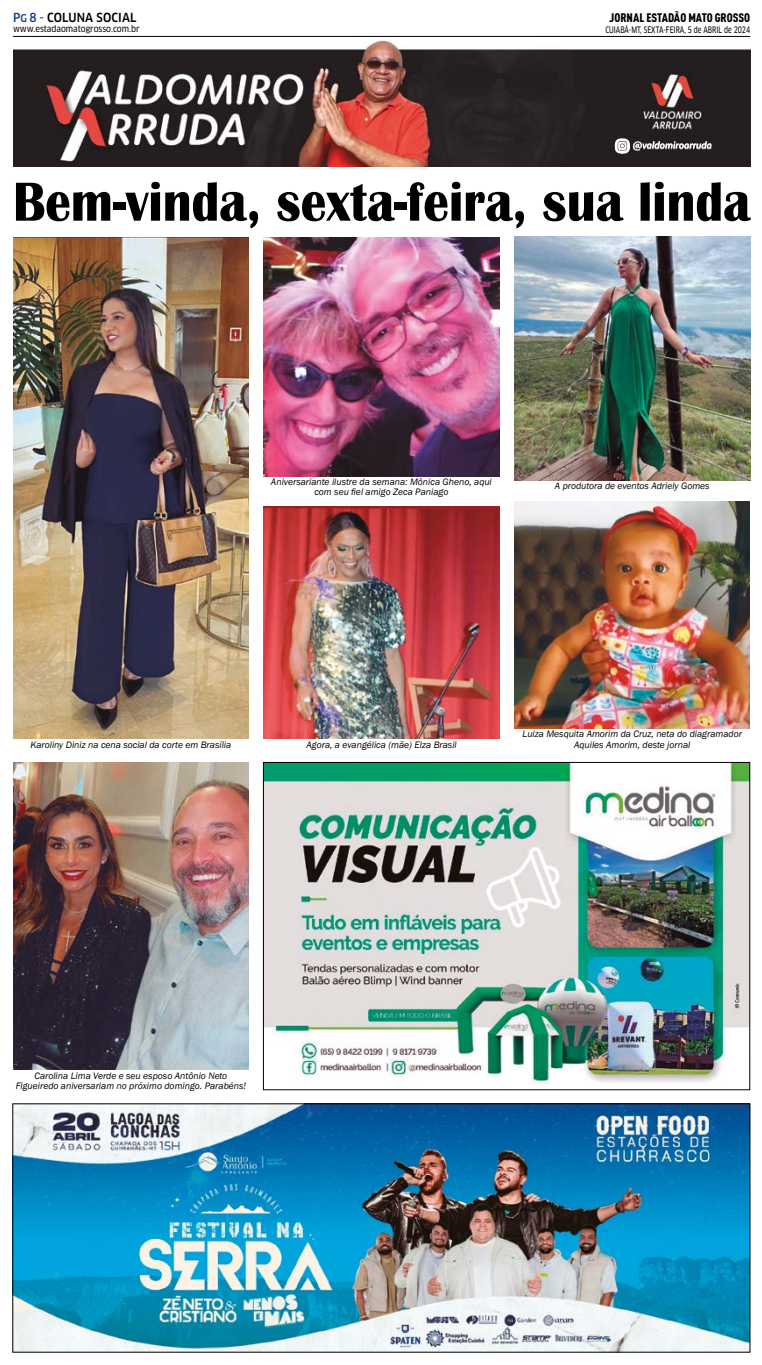
<style>
.page{position:relative;width:762px;height:1365px;background:#fff}
.page>*{position:absolute;margin:0;border:0;box-sizing:border-box;transform-origin:0 0}
.t1{font:700 56.88px "Britannic";color:#000;scale:.9 1}
.t2{font:12.25px "DIN Cond Black Alternate";color:#000}
.t3{font:500 condensed 12.25px "Clan OT";letter-spacing:.01em;color:#000}
.t4{font:italic 9.62px/10.5px "Franklin Gothic";color:#000;text-align:center}
.t5{font:8.75px "Clan OT Narrow News";color:#000;scale:.8 1}
.t6{font:8.75px "Clan OT Narrow News";color:#000}
.s1{color:#17428b}
.s2{font-size:10.5px;color:#17428b}
</style>
<div class="page">
<hr style="left:13px;top:36px;width:737px;height:1px;background:#000">
<img style="left:13px;top:40px;width:737px;height:10px">
<img style="left:13px;top:50px;width:737px;height:117px">
<img style="left:614px;top:138px;width:15px;height:15px">
<img style="left:265px;top:764px;width:482px;height:320px">
<div style="left:263px;top:762px;width:486px;height:327px;border:1px solid #000"></div>
<img style="left:15px;top:1105px;width:733px;height:245px">
<img style="left:13px;top:237px;width:236px;height:501px">
<img style="left:263px;top:238px;width:236px;height:238px">
<img style="left:264px;top:506px;width:235px;height:232px">
<img style="left:514px;top:237px;width:236px;height:243px">
<img style="left:13px;top:762px;width:236px;height:307px">
<img style="left:514px;top:502px;width:235px;height:226px">
<p class="t3" style="left:13px;top:10px;width:125px"><span class="s1">P</span><span class="s2">G</span> <span class="s1">8 -</span> COLUNA SOCIAL</p>
<p class="t6" style="left:13px;top:24px;width:128px">www.estadaomatogrosso.com.br</p>
<p class="t2" style="left:609px;top:10px;width:142px">JORNAL ESTADÃO MATO GROSSO</p>
<p class="t5" style="left:605px;top:25px;width:182px">CUIABÁ-MT, SEXTA-FEIRA, 5 de ABRIL de 2024</p>
<h1 class="t1" style="left:13px;top:170px;width:820px">Bem-vinda, sexta-feira, sua linda</h1>
<p class="t4" style="left:271px;top:476px;width:222px">Aniversariante ilustre da semana: Mônica Gheno, aqui com seu fiel amigo Zeca Paniago</p>
<p class="t4" style="left:554px;top:481px;width:156px">A produtora de eventos Adriely Gomes</p>
<p class="t4" style="left:31px;top:739px;width:202px">Karoliny Diniz na cena social da corte em Brasília</p>
<p class="t4" style="left:306px;top:739px;width:152px">Agora, a evangélica (mãe) Elza Brasil</p>
<p class="t4" style="left:522px;top:729px;width:221px">Luiza Mesquita Amorim da Cruz, neta do diagramador<br>Aquiles Amorim, deste jornal</p>
<p class="t4" style="left:16px;top:1070px;width:232px">Carolina Lima Verde e seu esposo Antônio Neto<br>Figueiredo aniversariam no próximo domingo. Parabéns!</p>
</div>
